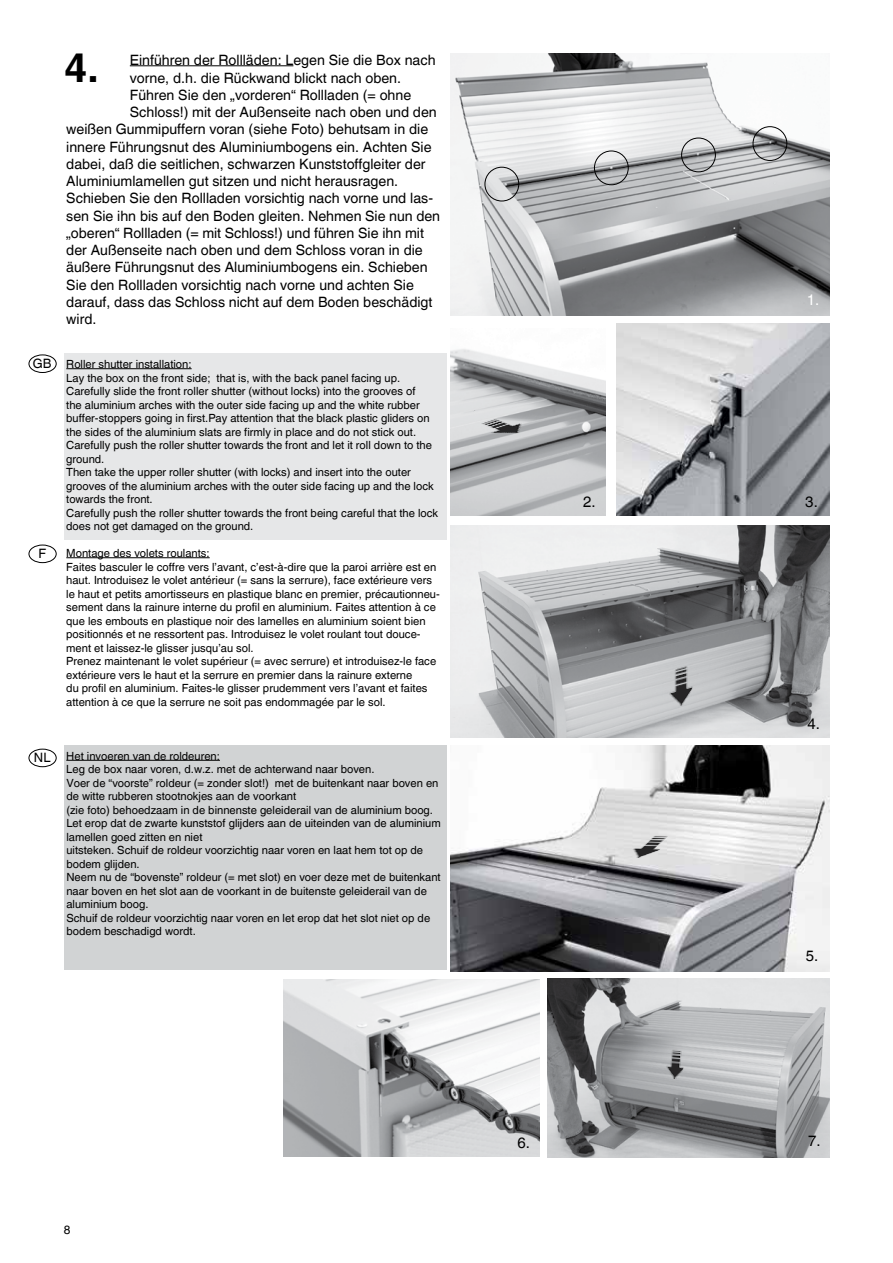
<style>
.page{position:relative;width:893px;height:1263px;background:#fff}
.page>*{position:absolute;margin:0;border:0;box-sizing:border-box;transform-origin:0 0}
.t1{font:700 40.5px "Helvetica World";color:#000}
.t2{font:15px "Helvetica World";color:#000}
.t3{font:15px "Helvetica World";color:#fff}
.t4{font:14.25px "Helvetica World";color:#000}
.t5{font:12.9px "Helvetica World";color:#000}
.t6{font:12px "Helvetica World";color:#000}
.t7{font:11.25px/13.5px "Helvetica World";color:#000}
</style>
<div class="page">
<div style="left:64px;top:354px;width:382px;height:186px;background:#e6e7e8"></div>
<div style="left:64px;top:746px;width:382px;height:224px;background:#d1d3d4"></div>
<div style="left:29px;top:355px;width:28px;height:18px;border:1px solid #000;border-radius:50%"></div>
<div style="left:29px;top:545px;width:28px;height:18px;border:1px solid #000;border-radius:50%"></div>
<div style="left:29px;top:749px;width:28px;height:18px;border:1px solid #000;border-radius:50%"></div>
<hr style="left:130px;top:66px;width:163px;height:1px;background:#000">
<hr style="left:66px;top:368px;width:126px;height:1px;background:#000">
<hr style="left:66px;top:557px;width:144px;height:1px;background:#000">
<hr style="left:66px;top:760px;width:154px;height:1px;background:#000">
<img style="left:451px;top:53px;width:378px;height:262px">
<img style="left:451px;top:349px;width:155px;height:167px">
<img style="left:617px;top:324px;width:212px;height:192px">
<img style="left:451px;top:526px;width:378px;height:211px">
<img style="left:451px;top:746px;width:378px;height:225px">
<img style="left:284px;top:979px;width:255px;height:178px">
<img style="left:547px;top:979px;width:282px;height:178px">
<div style="left:485px;top:167px;width:34px;height:34px;border:1px solid #000;border-radius:50%"></div>
<div style="left:594px;top:151px;width:35px;height:34px;border:1px solid #000;border-radius:50%"></div>
<div style="left:753px;top:126px;width:34px;height:35px;border:1px solid #000;border-radius:50%"></div>
<img style="left:657px;top:660px;width:35px;height:52px">
<img style="left:619px;top:816px;width:55px;height:42px">
<img style="left:465px;top:405px;width:60px;height:37px">
<img style="left:657px;top:1041px;width:29px;height:39px">
<div style="left:681px;top:138px;width:35px;height:34px;border:1px solid #000;border-radius:50%"></div>
<p class="t5" style="left:33px;top:356px;width:20px">GB</p>
<p class="t5" style="left:38px;top:546px;width:9px">F</p>
<h1 class="t1" style="left:64px;top:45px;width:36px">4.</h1>
<p class="t4" style="left:130px;top:52px;width:307px">Einführen der Rollläden: Legen Sie die Box nach</p>
<p class="t4" style="left:130px;top:69px;width:273px">vorne, d.h. die Rückwand blickt nach oben.</p>
<p class="t4" style="left:130px;top:87px;width:283px">Führen Sie den „vorderen“ Rollladen (= ohne</p>
<p class="t4" style="left:130px;top:104px;width:308px">Schloss!) mit der Außenseite nach oben und den</p>
<p class="t4" style="left:66px;top:121px;width:363px">weißen Gummipuffern voran (siehe Foto) behutsam in die</p>
<p class="t4" style="left:66px;top:138px;width:367px">innere Führungsnut des Aluminiumbogens ein. Achten Sie</p>
<p class="t4" style="left:66px;top:156px;width:361px">dabei, daß die seitlichen, schwarzen Kunststoffgleiter der</p>
<p class="t4" style="left:66px;top:173px;width:333px">Aluminiumlamellen gut sitzen und nicht herausragen.</p>
<p class="t4" style="left:66px;top:190px;width:368px">Schieben Sie den Rollladen vorsichtig nach vorne und las-</p>
<p class="t4" style="left:66px;top:207px;width:375px">sen Sie ihn bis auf den Boden gleiten. Nehmen Sie nun den</p>
<p class="t4" style="left:66px;top:225px;width:359px">„oberen“ Rollladen (= mit Schloss!) und führen Sie ihn mit</p>
<p class="t4" style="left:66px;top:242px;width:358px">der Außenseite nach oben und dem Schloss voran in die</p>
<p class="t4" style="left:66px;top:259px;width:363px">äußere Führungsnut des Aluminiumbogens ein. Schieben</p>
<p class="t4" style="left:66px;top:276px;width:349px">Sie den Rollladen vorsichtig nach vorne und achten Sie</p>
<p class="t4" style="left:66px;top:294px;width:368px">darauf, dass das Schloss nicht auf dem Boden beschädigt</p>
<p class="t4" style="left:66px;top:311px;width:32px">wird.</p>
<p class="t7" style="left:66px;top:358px;width:373px">Roller shutter installation:<br>Lay the box on the front side; that is, with the back panel facing up.<br>Carefully slide the front roller shutter (without locks) into the grooves of<br>the aluminium arches with the outer side facing up and the white rubber buffer-stoppers going in first.Pay attention that the black plastic gliders on the sides of the aluminium slats are firmly in place and do not stick out.<br>Carefully push the roller shutter towards the front and let it roll down to the ground.<br>Then take the upper roller shutter (with locks) and insert into the outer grooves of the aluminium arches with the outer side facing up and the lock towards the front.<br>Carefully push the roller shutter towards the front being careful that the lock does not get damaged on the ground.</p>
<p class="t7" style="left:66px;top:547px;width:375px">Montage des volets roulants:<br>Faites basculer le coffre vers l’avant, c’est-à-dire que la paroi arrière est en haut. Introduisez le volet antérieur (= sans la serrure), face extérieure vers le haut et petits amortisseurs en plastique blanc en premier, précautionneu&shy;sement dans la rainure interne du profil en aluminium. Faites attention à ce que les embouts en plastique noir des lamelles en aluminium soient bien positionnés et ne ressortent pas. Introduisez le volet roulant tout douce&shy;ment et laissez-le glisser jusqu’au sol.<br>Prenez maintenant le volet supérieur (= avec serrure) et introduisez-le face extérieure vers le haut et la serrure en premier dans la rainure externe<br>du profil en aluminium. Faites-le glisser prudemment vers l’avant et faites attention à ce que la serrure ne soit pas endommagée par le sol.</p>
<p class="t5" style="left:34px;top:750px;width:18px">NL</p>
<p class="t7" style="left:66px;top:749px;width:376px">Het invoeren van de roldeuren:<br>Leg de box naar voren, d.w.z. met de achterwand naar boven.<br>Voer de “voorste” roldeur (= zonder slot!) met de buitenkant naar boven en de witte rubberen stootnokjes aan de voorkant<br>(zie foto) behoedzaam in de binnenste geleiderail van de aluminium boog.<br>Let erop dat de zwarte kunststof glijders aan de uiteinden van de aluminium lamellen goed zitten en niet<br>uitsteken. Schuif de roldeur voorzichtig naar voren en laat hem tot op de bodem glijden.<br>Neem nu de “bovenste” roldeur (= met slot) en voer deze met de buitenkant naar boven en het slot aan de voorkant in de buitenste geleiderail van de aluminium boog.<br>Schuif de roldeur voorzichtig naar voren en let erop dat het slot niet op de bodem beschadigd wordt.</p>
<p class="t6" style="left:64px;top:1223px;width:8px">8</p>
<h2 class="t3" style="left:807px;top:291px;width:14px">1.</h2>
<h2 class="t2" style="left:583px;top:493px;width:14px">2.</h2>
<h2 class="t2" style="left:805px;top:493px;width:14px">3.</h2>
<h2 class="t2" style="left:807px;top:715px;width:14px">4.</h2>
<h2 class="t2" style="left:806px;top:946px;width:14px">5.</h2>
<h2 class="t2" style="left:518px;top:1134px;width:14px">6.</h2>
<h2 class="t2" style="left:808px;top:1132px;width:14px">7.</h2>
</div>
